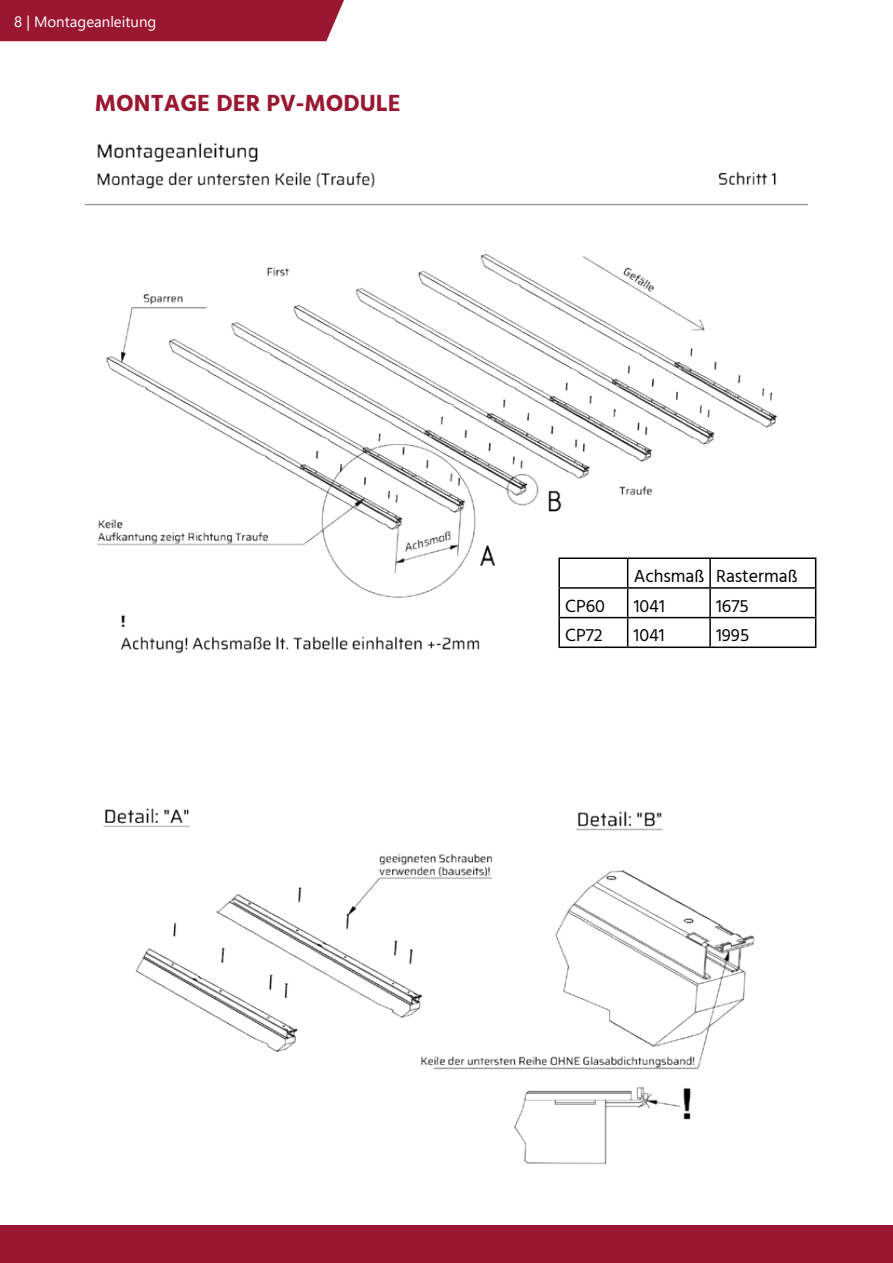
<style>
.page{position:relative;width:893px;height:1263px;background:#fff}
.page>*{position:absolute;margin:0;border:0;box-sizing:border-box;transform-origin:0 0}
.t1{font:700 24px "Hind Madurai";color:#9a1732}
.t2{font:18px "Hind Madurai";color:#000}
.t3{font:15px "Segoe UI";color:#fff}
</style>
<div class="page">
<div style="left:0;top:0;width:344px;height:41px;background:#9a1732"></div>
<div style="left:0;top:1225px;width:893px;height:38px;background:#9a1732"></div>
<img style="left:85px;top:143px;width:723px;height:1022px">
<div style="left:580px;top:537px;width:216px;height:193px;background:#fff"></div>
<hr style="left:558px;top:557px;width:70px;height:2px;background:#000">
<hr style="left:558px;top:559px;width:2px;height:28px;background:#000">
<hr style="left:628px;top:557px;width:82px;height:2px;background:#000">
<hr style="left:710px;top:557px;width:106px;height:2px;background:#000">
<hr style="left:709px;top:559px;width:2px;height:28px;background:#000">
<hr style="left:558px;top:587px;width:70px;height:2px;background:#000">
<hr style="left:558px;top:589px;width:2px;height:28px;background:#000">
<hr style="left:628px;top:587px;width:82px;height:2px;background:#000">
<hr style="left:710px;top:587px;width:106px;height:2px;background:#000">
<hr style="left:709px;top:589px;width:2px;height:28px;background:#000">
<hr style="left:558px;top:617px;width:70px;height:1px;background:#000">
<hr style="left:558px;top:618px;width:2px;height:28px;background:#000">
<hr style="left:628px;top:617px;width:82px;height:1px;background:#000">
<svg style="left:627px;top:559px;width:1px;height:87px"></svg>
<hr style="left:710px;top:617px;width:106px;height:1px;background:#000">
<hr style="left:709px;top:618px;width:2px;height:28px;background:#000">
<svg style="left:815px;top:559px;width:1px;height:87px"></svg>
<hr style="left:558px;top:646px;width:70px;height:2px;background:#000">
<hr style="left:628px;top:646px;width:82px;height:2px;background:#000">
<hr style="left:710px;top:646px;width:106px;height:2px;background:#000">
<p class="t3" style="left:14px;top:7px;width:144px">8 | Montageanleitung</p>
<h1 class="t1" style="left:95px;top:87px;width:307px">MONTAGE DER PV-MODULE</h1>
<p class="t2" style="left:634px;top:565px;width:165px">Achsmaß Rastermaß</p>
<p class="t2" style="left:565px;top:595px;width:41px">CP60</p>
<p class="t2" style="left:634px;top:595px;width:33px">1041</p>
<p class="t2" style="left:716px;top:595px;width:34px">1675</p>
<p class="t2" style="left:565px;top:624px;width:39px">CP72</p>
<p class="t2" style="left:634px;top:624px;width:33px">1041</p>
<p class="t2" style="left:716px;top:624px;width:35px">1995</p>
</div>
